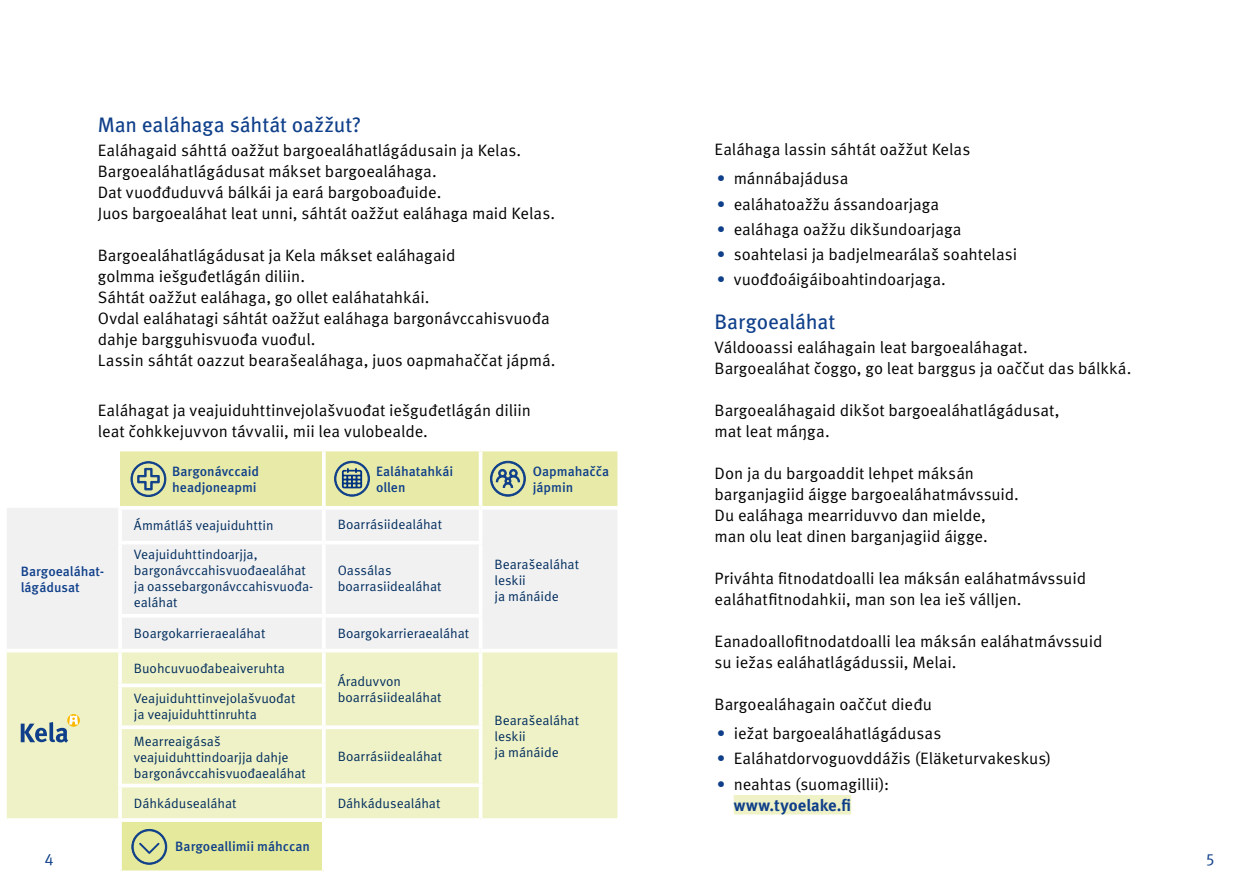
<style>
.page{position:relative;width:1259px;height:893px;background:#fff}
.page>*{position:absolute;margin:0;border:0;box-sizing:border-box;transform-origin:0 0}
.H2_otsikko{font:21px "Meta Pro";letter-spacing:-.005em;color:#0f3f8a}
.Body_copy{font:16.5px/21px "Meta Pro Norm";letter-spacing:-.005em;color:#000}
.Bulletpoints{font:16.5px/21px "Meta Pro Norm";letter-spacing:-.005em;color:#000}
.t1{font:16.5px "Meta Pro Norm";color:#0f3f8a}
.t2{font:13.5px/15.9px "Meta Pro Norm";letter-spacing:-.005em;color:#002c5d}
.t3{font:500 13.5px/15.9px "Meta Pro";letter-spacing:-.005em;color:#0f3f8a}
.s1{color:#0f3f8a}
.s2{font-family:"Meta Pro";font-weight:700;color:#0f3f8a}
</style>
<div class="page">
<div style="left:7px;top:508px;width:610px;height:141px;background:#f1f1f2"></div>
<div style="left:7px;top:652px;width:610px;height:166px;background:#eff2c6"></div>
<div style="left:120px;top:820px;width:204px;height:52px;background:#e5e99b"></div>
<hr style="left:118px;top:506px;width:206px;height:4px;background:#fff">
<hr style="left:324px;top:506px;width:156px;height:4px;background:#fff">
<hr style="left:480px;top:506px;width:137px;height:4px;background:#fff">
<svg style="left:7px;top:818px;width:113px;height:1px"></svg>
<hr style="left:118px;top:652px;width:4px;height:32px;background:#fcfdf7">
<hr style="left:118px;top:684px;width:208px;height:3px;background:#fff">
<hr style="left:118px;top:687px;width:4px;height:38px;background:#fcfdf7">
<svg style="left:118px;top:725px;width:206px;height:4px"></svg>
<hr style="left:118px;top:729px;width:4px;height:56px;background:#fff">
<hr style="left:118px;top:784px;width:208px;height:3px;background:#fff">
<hr style="left:118px;top:787px;width:4px;height:31px;background:#fcfdf7">
<hr style="left:324px;top:541px;width:158px;height:3px;background:#fff">
<hr style="left:324px;top:614px;width:158px;height:4px;background:#fff">
<svg style="left:322px;top:652px;width:4px;height:32px"></svg>
<svg style="left:322px;top:687px;width:4px;height:38px"></svg>
<svg style="left:324px;top:725px;width:158px;height:4px"></svg>
<svg style="left:322px;top:729px;width:4px;height:54px"></svg>
<svg style="left:322px;top:783px;width:160px;height:4px"></svg>
<svg style="left:322px;top:787px;width:4px;height:31px"></svg>
<svg style="left:324px;top:818px;width:156px;height:1px"></svg>
<hr style="left:479px;top:510px;width:3px;height:31px;background:#fff">
<hr style="left:479px;top:544px;width:3px;height:70px;background:#fff">
<hr style="left:479px;top:618px;width:3px;height:31px;background:#fff">
<hr style="left:479px;top:652px;width:3px;height:33px;background:#fff">
<hr style="left:479px;top:685px;width:3px;height:40px;background:#fff">
<hr style="left:479px;top:729px;width:3px;height:54px;background:#fff">
<hr style="left:479px;top:786px;width:3px;height:32px;background:#fff">
<svg style="left:480px;top:818px;width:137px;height:2px"></svg>
<hr style="left:120px;top:818px;width:204px;height:4px;background:#fdfdf7">
<svg style="left:120px;top:822px;width:2px;height:48px"></svg>
<hr style="left:322px;top:822px;width:4px;height:48px;background:#fff">
<svg style="left:120px;top:870px;width:204px;height:3px"></svg>
<hr style="left:118px;top:510px;width:4px;height:31px;background:#fff">
<hr style="left:322px;top:510px;width:4px;height:31px;background:#fff">
<hr style="left:118px;top:541px;width:206px;height:3px;background:#fff">
<hr style="left:118px;top:544px;width:4px;height:70px;background:#fff">
<hr style="left:322px;top:544px;width:4px;height:70px;background:#fff">
<hr style="left:118px;top:614px;width:206px;height:4px;background:#fff">
<hr style="left:118px;top:618px;width:4px;height:31px;background:#fff">
<hr style="left:322px;top:618px;width:4px;height:31px;background:#fff">
<svg style="left:67px;top:714px;width:13px;height:13px"></svg>
<svg style="left:21px;top:715px;width:57px;height:28px;background:#b1beb0"></svg>
<svg style="left:131px;top:829px;width:36px;height:36px"></svg>
<svg style="left:120px;top:450px;width:497px;height:58px;background:#dfe4ab"></svg>
<div style="left:733px;top:795px;width:118px;height:19px;background:#eff2c6"></div>
<h2 class="H2_otsikko" style="left:98px;top:108px;width:265px">Man ealáhaga sáhtát oažžut?</h2>
<p class="Body_copy" style="left:98px;top:138px;width:425px">Ealáhagaid sáhttá oažžut bargoealáhatlágádusain ja Kelas.</p>
<p class="Body_copy" style="left:98px;top:159px;width:340px">Bargoealáhatlágádusat mákset bargoealáhaga.</p>
<p class="Body_copy" style="left:98px;top:180px;width:345px">Dat vuođđuduvvá bálkái ja eará bargoboađuide.</p>
<p class="Body_copy" style="left:98px;top:201px;width:459px">Juos bargoealáhat leat unni, sáhtát oažžut ealáhaga maid Kelas.</p>
<p class="Body_copy" style="left:98px;top:243px;width:359px">Bargoealáhatlágádusat ja Kela mákset ealáhagaid golmma iešguđetlágán diliin.</p>
<p class="Body_copy" style="left:98px;top:285px;width:333px">Sáhtát oažžut ealáhaga, go ollet ealáhatahkái.</p>
<p class="Body_copy" style="left:98px;top:306px;width:453px">Ovdal ealáhatagi sáhtát oažžut ealáhaga bargonávccahisvuođa dahje bargguhisvuođa vuođul.</p>
<p class="Body_copy" style="left:98px;top:348px;width:459px">Lassin sáhtát oazzut bearašealáhaga, juos oapmahaččat jápmá.</p>
<p class="Body_copy" style="left:98px;top:399px;width:434px">Ealáhagat ja veajuiduhttinvejolašvuođat iešguđetlágán diliin leat čohkkejuvvon távvalii, mii lea vulobealde.</p>
<p class="t3" style="left:172px;top:462px;width:88px">Bargonávccaid headjoneapmi</p>
<p class="t3" style="left:376px;top:462px;width:79px">Ealáhatahkái ollen</p>
<p class="t3" style="left:533px;top:462px;width:78px">Oapmahačča jápmin</p>
<p class="Body_copy" style="left:714px;top:138px;width:257px">Ealáhaga lassin sáhtát oažžut Kelas</p>
<p class="Bulletpoints" style="left:716px;top:167px;width:133px"><span class="s1">•</span> mánnábajádusa</p>
<p class="Bulletpoints" style="left:716px;top:192px;width:224px"><span class="s1">•</span> ealáhatoažžu ássandoarjaga</p>
<p class="Bulletpoints" style="left:716px;top:218px;width:246px"><span class="s1">•</span> ealáhaga oažžu dikšundoarjaga</p>
<p class="Bulletpoints" style="left:716px;top:243px;width:302px"><span class="s1">•</span> soahtelasi ja badjelmearálaš soahtelasi</p>
<p class="Bulletpoints" style="left:716px;top:268px;width:231px"><span class="s1">•</span> vuođđoáigáiboahtindoarjaga.</p>
<h2 class="H2_otsikko" style="left:714px;top:305px;width:122px">Bargoealáhat</h2>
<p class="Body_copy" style="left:714px;top:335px;width:315px">Váldooassi ealáhagain leat bargoealáhagat.</p>
<p class="Body_copy" style="left:714px;top:356px;width:418px">Bargoealáhat čoggo, go leat barggus ja oaččut das bálkká.</p>
<p class="Body_copy" style="left:714px;top:398px;width:346px">Bargoealáhagaid dikšot bargoealáhatlágádusat, mat leat máŋga.</p>
<p class="Body_copy" style="left:714px;top:461px;width:306px">Don ja du bargoaddit lehpet máksán barganjagiid áigge bargoealáhatmávssuid.</p>
<p class="Body_copy" style="left:714px;top:503px;width:275px">Du ealáhaga mearriduvvo dan mielde, man olu leat dinen barganjagiid áigge.</p>
<p class="Body_copy" style="left:714px;top:566px;width:373px">Priváhta fitnodatdoalli lea máksán ealáhatmávssuid ealáhatfitnodahkii, man son lea ieš válljen.</p>
<p class="Body_copy" style="left:714px;top:629px;width:389px">Eanadoallofitnodatdoalli lea máksán ealáhatmávssuid su iežas ealáhatlágádussii, Melai.</p>
<p class="Body_copy" style="left:714px;top:692px;width:219px">Bargoealáhagain oaččut dieđu</p>
<p class="Bulletpoints" style="left:716px;top:722px;width:226px"><span class="s1">•</span> iežat bargoealáhatlágádusas</p>
<p class="Bulletpoints" style="left:716px;top:747px;width:336px"><span class="s1">•</span> Ealáhatdorvoguovddážis (Eläketurvakeskus)</p>
<p class="Bulletpoints" style="left:733px;top:772px;width:157px;text-indent:-17px"><span class="s1">•</span> neahtas (suomagillii): <span class="s2">www.tyoelake.fi</span></p>
<p class="t2" style="left:134px;top:517px;width:141px">Ámmátláš veajuiduhttin</p>
<p class="t2" style="left:338px;top:515px;width:106px">Boarrásiidealáhat</p>
<p class="t2" style="left:134px;top:545px;width:181px">Veajuiduhttindoarjja, bargonávccahisvuođaealáhat ja oassebargonávccahisvuođa&shy;ealáhat</p>
<p class="t2" style="left:494px;top:556px;width:86px">Bearašealáhat leskii<br>ja mánáide</p>
<p class="t2" style="left:338px;top:562px;width:105px">Oassálas boarrasiidealáhat</p>
<p class="t3" style="left:21px;top:563px;width:85px">Bargoealáhat&shy;lágádusat</p>
<p class="t2" style="left:134px;top:625px;width:133px">Boargokarrieraealáhat</p>
<p class="t2" style="left:338px;top:625px;width:133px">Boargokarrieraealáhat</p>
<p class="t2" style="left:134px;top:660px;width:153px">Buohcuvuođabeaiveruhta</p>
<p class="t2" style="left:338px;top:672px;width:105px">Áraduvvon boarrásiidealáhat</p>
<p class="t2" style="left:134px;top:690px;width:163px">Veajuiduhttinvejolašvuođat ja veajuiduhttinruhta</p>
<p class="t2" style="left:134px;top:732px;width:173px">Mearreaigásaš veajuiduhttindoarjja dahje bargonávccahisvuođaealáhat</p>
<p class="t2" style="left:494px;top:712px;width:86px">Bearašealáhat leskii<br>ja mánáide</p>
<p class="t2" style="left:338px;top:748px;width:106px">Boarrásiidealáhat</p>
<p class="t2" style="left:134px;top:794px;width:104px">Dáhkádusealáhat</p>
<p class="t2" style="left:338px;top:794px;width:104px">Dáhkádusealáhat</p>
<p class="t3" style="left:175px;top:838px;width:136px">Bargoeallimii máhccan</p>
<p class="t1" style="left:44px;top:847px;width:11px">4</p>
<p class="t1" style="left:1206px;top:847px;width:10px">5</p>
</div>
